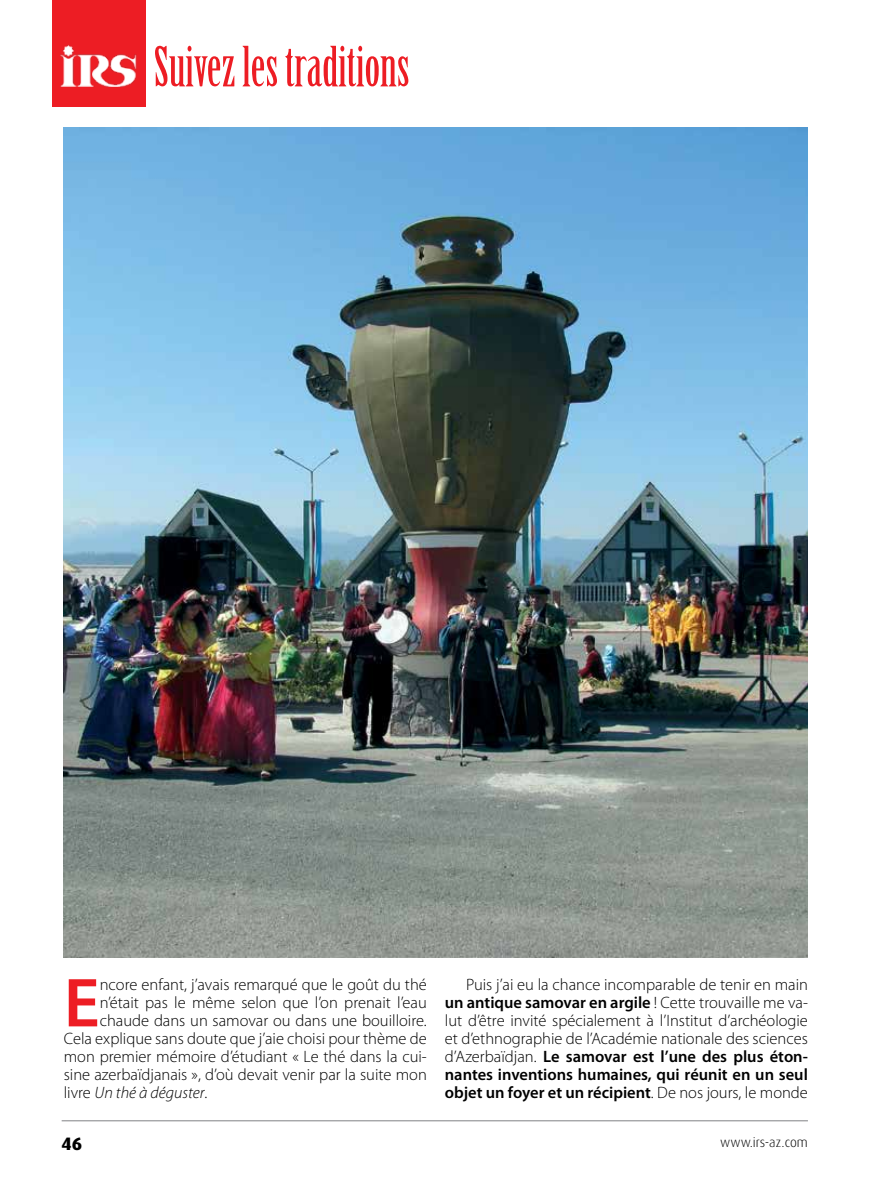
<style>
.page{position:relative;width:893px;height:1191px;background:#fff}
.page>*{position:absolute;margin:0;border:0;box-sizing:border-box;transform-origin:0 0}
.t1{font:600 69.9px "Myriad Pro";color:#ed1d24}
.t2{font:54.15px "Birch Std";color:#ed1d24}
.t3{font:800 18px "Dax Pro";color:#000}
.t4{font:300 16.5px/18px "Myriad Pro";color:#000;text-align:justify}
.t5{font:italic 300 16.5px "Myriad Pro";color:#000}
.t6{font:300 13.5px "Dax Pro";color:#000}
.s1{font-style:normal}
.s2{font-weight:600}
</style>
<div class="page">
<hr style="left:62px;top:1120px;width:746px;height:1px;background:#808285">
<div style="left:52px;top:0;width:94px;height:106px;background:#ed1d24"></div>
<img style="left:60px;top:45px;width:77px;height:41px">
<img style="left:64px;top:128px;width:744px;height:829px">
<h2 class="t2" style="left:154px;top:36px;width:258px">Suivez les traditions</h2>
<h1 class="t1" style="left:64px;top:958px;width:38px">E</h1>
<p class="t4" style="left:100px;top:976px;width:329px">ncore enfant, j’avais remarqué que le goût du thé</p>
<p class="t4" style="left:100px;top:994px;width:329px">n’était pas le même selon que l’on prenait l’eau</p>
<p class="t4" style="left:100px;top:1012px;width:328px">chaude dans un samovar ou dans une bouilloire.</p>
<p class="t4" style="left:64px;top:1030px;width:364px">Cela explique sans doute que j’aie choisi pour thème de</p>
<p class="t4" style="left:64px;top:1048px;width:365px">mon premier mémoire d’étudiant « Le thé dans la cui-</p>
<p class="t4" style="left:64px;top:1066px;width:365px">sine azerbaïdjanais », d’où devait venir par la suite mon</p>
<p class="t5" style="left:64px;top:1084px;width:145px"><span class="s1">livre</span> Un thé à déguster<span class="s1">.</span></p>
<p class="t4" style="left:445px;top:976px;width:365px;text-indent:21px">Puis j’ai eu la chance incomparable de tenir en main <span class="s2">un antique samovar en argile</span> ! Cette trouvaille me va&shy;lut d’être invité spécialement à l’I nstitut d’archéologie et d’ethnographie de l’Académie nationale des sciences d’Azerbaïdjan. <span class="s2">Le samovar est l’une des plus éton&shy;nantes inventions humaines, qui réunit en un seul objet un foyer et un récipient</span>. De nos jours, le monde</p>
<p class="t3" style="left:62px;top:1131px;width:22px">46</p>
<p class="t6" style="left:720px;top:1133px;width:89px">www.irs-az.com</p>
</div>
